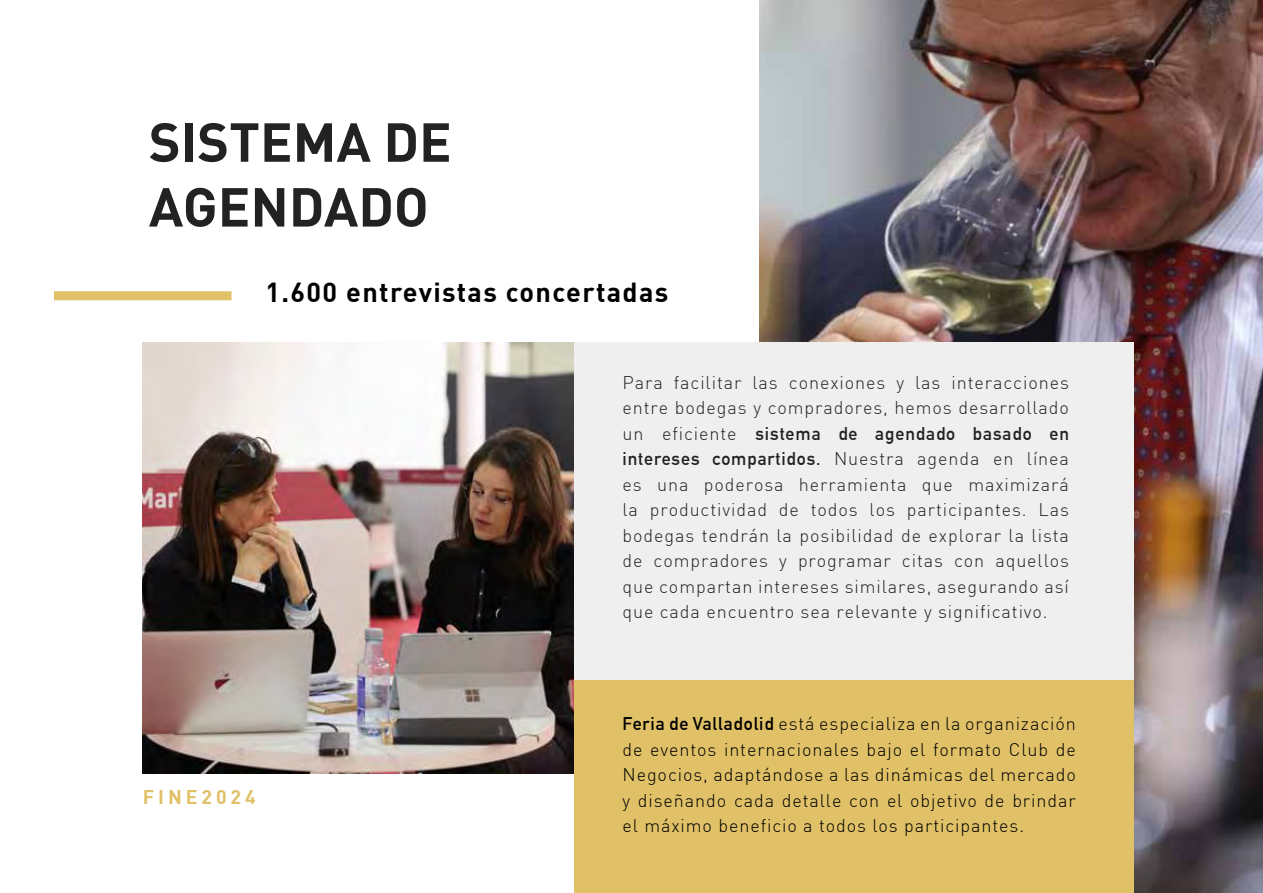
<style>
.page{position:relative;width:1263px;height:893px;background:#fff}
.page>*{position:absolute;margin:0;border:0;box-sizing:border-box;transform-origin:0 0}
.t1{font:700 54px/64.8px "DIN";color:#222223}
.t2{font:700 27px "DIN";letter-spacing:.05em;color:#000}
.t3{font:700 19.5px "DIN";letter-spacing:.2em;color:#e0c167}
.t4{font:300 18px/25.5px "DIN";letter-spacing:.05em;color:#222223}
.t5{font:300 18px/25.5px "DIN";letter-spacing:.05em;color:#000;text-align:justify}
.t6{font:700 18px/25.5px "DIN Alternate";letter-spacing:.05em;color:#222223}
.s1{font-family:"DIN";font-weight:300}
.s2{font-family:"DIN Alternate";font-weight:700}
</style>
<div class="page">
<img style="left:143px;top:342px;width:431px;height:432px">
<img style="left:759px;top:0;width:504px;height:893px">
<div style="left:54px;top:291px;width:177px;height:9px;background:#e0c167"></div>
<div style="left:574px;top:342px;width:559px;height:351px;background:#efeff0"></div>
<div style="left:574px;top:680px;width:559px;height:213px;background:#e0c167"></div>
<h1 class="t1" style="left:149px;top:108px;width:304px">SISTEMA DE<br>AGENDADO</h1>
<h2 class="t2" style="left:265px;top:275px;width:404px">1.600 entrevistas concertadas</h2>
<p class="t3" style="left:143px;top:784px;width:114px">FINE2024</p>
<p class="t4" style="left:622px;top:369px;width:448px">Para facilitar las conexiones y las interacciones entre bodegas y compradores, hemos desarrollado</p>
<p class="t6" style="left:622px;top:420px;width:448px"><span class="s1">un eficiente</span> sistema de agendado basado en intereses compartidos. <span class="s1">Nuestra agenda en línea</span></p>
<p class="t4" style="left:622px;top:471px;width:448px;text-align:justify">es una poderosa herramienta que maximizará la productividad de todos los participantes. Las bodegas tendrán la posibilidad de explorar la lista de compradores y programar citas con aquellos que compartan intereses similares, asegurando así que cada encuentro sea relevante y significativo.</p>
<p class="t5" style="left:622px;top:711px;width:455px"><span class="s2">Feria de Valladolid</span> está especializa en la organización de eventos internacionales bajo el formato Club de Negocios, adaptándose a las dinámicas del mercado y diseñando cada detalle con el objetivo de brindar el máximo beneficio a todos los participantes.</p>
</div>
